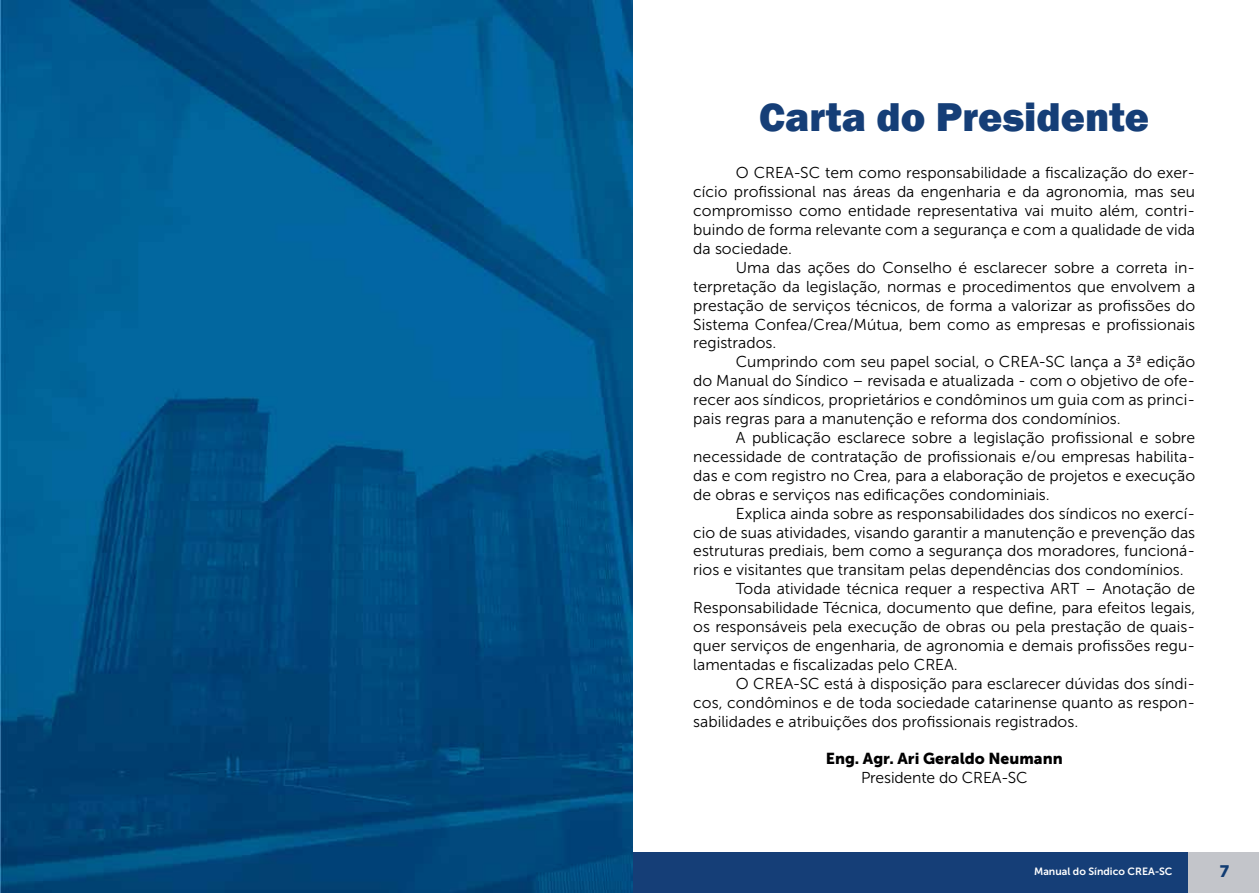
<style>
.page{position:relative;width:1259px;height:893px;background:#fff}
.page>*{position:absolute;margin:0;border:0;box-sizing:border-box;transform-origin:0 0}
.t1{font:800 41.4px "Franklin Gothic";color:#153e77}
.t2{font:16.5px "Museo Sans 900";color:#113c72}
.t3{font:15.75px/18.9px "Museo Sans 300";color:#010001;text-align:justify}
.t4{font:15.75px "Museo Sans 900";color:#010001}
.t5{font:10.5px "Museo Sans 700";color:#fff}
</style>
<div class="page">
<div style="left:629px;top:852px;width:630px;height:41px;background:#153e77"></div>
<div style="left:1188px;top:852px;width:71px;height:41px;background:#c3c5ca"></div>
<img style="left:0;top:0;width:632px;height:893px">
<h1 class="t1" style="left:759px;top:90px;width:391px">Carta do Presidente</h1>
<p class="t3" style="left:693px;top:164px;width:503px;text-indent:43px">O CREA-SC tem como responsabilidade a fiscalização do exer&shy;cício profissional nas áreas da engenharia e da agronomia, mas seu compromisso como entidade representativa vai muito além, contri&shy;buindo de forma relevante com a segurança e com a qualidade de vida da sociedade.</p>
<p class="t3" style="left:693px;top:258px;width:503px;text-indent:43px">Uma das ações do Conselho é esclarecer sobre a correta in&shy;terpretação da legislação, normas e procedimentos que envolvem a prestação de serviços técnicos, de forma a valorizar as profissões do Sistema Confea/Crea/Mútua, bem como as empresas e profissionais registrados.</p>
<p class="t3" style="left:693px;top:353px;width:503px;text-indent:43px">Cumprindo com seu papel social, o CREA-SC lança a 3ª edição do Manual do Síndico – revisada e atualizada - com o objetivo de ofe&shy;recer aos síndicos, proprietários e condôminos um guia com as princi&shy;pais regras para a manutenção e reforma dos condomínios.</p>
<p class="t3" style="left:693px;top:428px;width:503px;text-indent:43px">A publicação esclarece sobre a legislação profissional e sobre necessidade de contratação de profissionais e/ou empresas habilita&shy;das e com registro no Crea, para a elaboração de projetos e execução de obras e serviços nas edificações condominiais.</p>
<p class="t3" style="left:736px;top:504px;width:461px">Explica ainda sobre as responsabilidades dos síndicos no exercí-</p>
<p class="t3" style="left:693px;top:523px;width:503px">cio de suas atividades, visando garantir a manutenção e prevenção das</p>
<p class="t3" style="left:693px;top:542px;width:503px">estruturas prediais, bem como a segurança dos moradores, funcioná-</p>
<p class="t3" style="left:693px;top:560px;width:492px">rios e visitantes que transitam pelas dependências dos condomínios.</p>
<p class="t3" style="left:736px;top:579px;width:461px">Toda atividade técnica requer a respectiva ART – Anotação de</p>
<p class="t3" style="left:693px;top:598px;width:503px">Responsabilidade Técnica, documento que define, para efeitos legais,</p>
<p class="t3" style="left:693px;top:617px;width:503px">os responsáveis pela execução de obras ou pela prestação de quais-</p>
<p class="t3" style="left:693px;top:636px;width:503px">quer serviços de engenharia, de agronomia e demais profissões regu-</p>
<p class="t3" style="left:693px;top:655px;width:266px">lamentadas e fiscalizadas pelo CREA.</p>
<p class="t3" style="left:736px;top:674px;width:461px">O CREA-SC está à disposição para esclarecer dúvidas dos síndi-</p>
<p class="t3" style="left:693px;top:693px;width:503px">cos, condôminos e de toda sociedade catarinense quanto as respon-</p>
<p class="t3" style="left:693px;top:712px;width:386px">sabilidades e atribuições dos profissionais registrados.</p>
<p class="t4" style="left:825px;top:750px;width:238px">Eng. Agr. Ari Geraldo Neumann</p>
<p class="t3" style="left:861px;top:768px;width:168px">Presidente do CREA-SC</p>
<p class="t5" style="left:1034px;top:865px;width:140px">Manual do Síndico CREA-SC</p>
<p class="t2" style="left:1219px;top:862px;width:11px">7</p>
</div>
